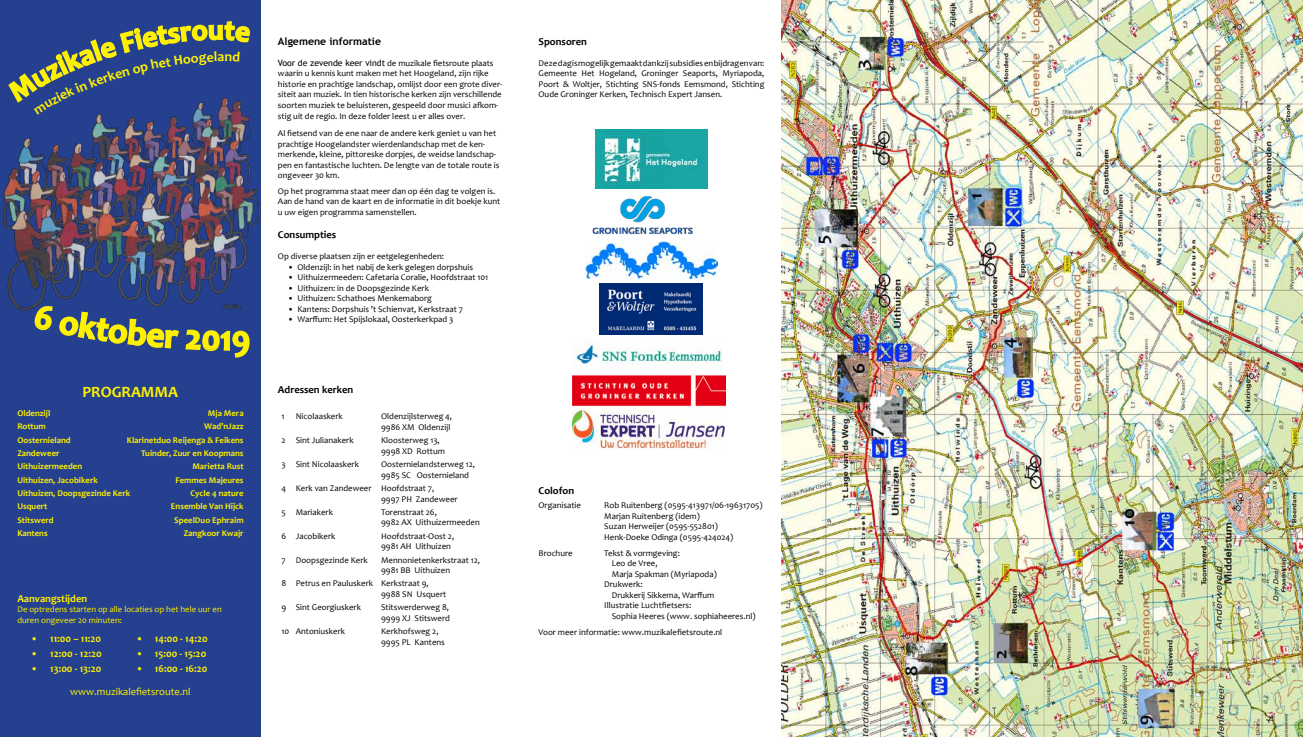
<style>
.page{position:relative;width:1303px;height:737px;background:#fff}
.page>*{position:absolute;margin:0;border:0;box-sizing:border-box;transform-origin:0 0}
.t1{font:700 35px "Candara";color:#fff200}
.t2{font:700 28.88px "Candara";color:#fff200}
.t3{font:700 15.75px "Candara";color:#fff200}
.t4{font:700 14px "Candara";color:#fff200}
.t5{font:700 10.5px "Candara";color:#fff200}
.t6{font:700 10.5px "Candara";color:#000}
.t7{font:10.5px "Candara";color:#fff200}
.t8{font:700 10.5px "Trebuchet MS";color:#000}
.t9{font:8.75px/10.5px "Candara";color:#000}
.t10{font:700 8.75px/13.3px "Candara";color:#fff200}
.t11{font:8.75px/10.5px "Candara";color:#fff200}
.s1{font-family:"Trebuchet MS"}
</style>
<div class="page">
<div style="left:0;top:0;width:260px;height:737px;background:#25408f"></div>
<img style="left:781px;top:0;width:521px;height:737px">
<img style="left:4px;top:72px;width:256px;height:244px">
<img style="left:592px;top:196px;width:101px;height:39px">
<img style="left:599px;top:283px;width:103px;height:52px">
<img style="left:585px;top:241px;width:132px;height:38px">
<img style="left:575px;top:339px;width:148px;height:29px">
<img style="left:595px;top:130px;width:113px;height:59px">
<img style="left:572px;top:375px;width:153px;height:31px">
<img style="left:572px;top:410px;width:152px;height:39px">
<svg style="left:33px;top:304px;width:217px;height:54px;background:#465b78"></svg>
<svg style="left:7px;top:20px;width:244px;height:94px;background:#3a5180"></svg>
<h2 class="t2" style="left:208px;top:12px;width:17px">u</h2>
<h3 class="t4" style="left:217px;top:48px;width:8px">a</h3>
<h3 class="t3" style="left:82px;top:382px;width:97px">PROGRAMMA</h3>
<h1 class="t1" style="left:220px;top:316px;width:14px">1</h1>
<p class="t10" style="left:17px;top:406px;width:114px">Oldenzijl<br>Rottum<br>Oosternieland<br>Zandeweer<br>Uithuizermeeden<br>Uithuizen, Jacobikerk<br>Uithuizen, Doopsgezinde Kerk<br>Usquert<br>Stitswerd<br>Kantens</p>
<p class="t10" style="left:127px;top:406px;width:118px;text-align:right">Mja Mera<br>Wad’nJazz<br>Klarinetduo Reijenga &amp; Feikens<br>Tuinder, Zuur en Koopmans<br>Marietta Rust<br>Femmes Majeures<br>Cycle 4 nature<br>Ensemble Van Hijck<br>SpeelDuo Ephraim<br>Zangkoor Kwajr</p>
<p class="t5" style="left:17px;top:591px;width:71px">Aanvangstijden</p>
<p class="t11" style="left:17px;top:604px;width:206px">De optredens starten op alle locaties op het hele uur en duren ongeveer 20 minuten:</p>
<p class="t5" style="left:31px;top:632px;width:72px">• 11:00 – 11:20</p>
<p class="t5" style="left:136px;top:632px;width:73px">• 14:00 - 14:20</p>
<p class="t5" style="left:31px;top:647px;width:72px">• 12:00 - 12:20</p>
<p class="t5" style="left:136px;top:647px;width:71px">• 15:00 - 15:20</p>
<p class="t5" style="left:31px;top:661px;width:72px">• 13:00 - 13:20</p>
<p class="t5" style="left:136px;top:661px;width:73px">• 16:00 - 16:20</p>
<p class="t7" style="left:70px;top:684px;width:122px">www.muzikalefietsroute.nl</p>
<p class="t8" style="left:278px;top:35px;width:105px">Algemene informatie</p>
<p class="t9" style="left:278px;top:58px;width:226px"><span class="s1">Voor de zevende keer vindt</span> de muzikale fietsroute plaats waarin u kennis kunt maken met het Hoogeland, zijn rijke historie en prachtige landschap, omlijst door een grote diver&shy;siteit aan muziek. In tien historische kerken zijn verschillende soorten muziek te beluisteren, gespeeld door musici afkom&shy;stig uit de regio. In deze folder leest u er alles over.</p>
<p class="t9" style="left:278px;top:128px;width:223px">Al fietsend van de ene naar de andere kerk geniet u van het prachtige Hoogelandster wierdenlandschap met de ken&shy;merkende, kleine, pittoreske dorpjes, de weidse landschap&shy;pen en fantastische luchten. De lengte van de totale route is ongeveer 30 km.</p>
<p class="t9" style="left:278px;top:186px;width:224px">Op het programma staat meer dan op één dag te volgen is.<br>Aan de hand van de kaart en de informatie in dit boekje kunt u uw eigen programma samenstellen.</p>
<p class="t6" style="left:278px;top:228px;width:60px">Consumpties</p>
<p class="t9" style="left:278px;top:251px;width:167px">Op diverse plaatsen zijn er eetgelegenheden:</p>
<p class="t9" style="left:288px;top:261px;width:187px">• Oldenzijl: in het nabij de kerk gelegen dorpshuis</p>
<p class="t9" style="left:288px;top:272px;width:202px">• Uithuizermeeden: Cafetaria Coralie, Hoofdstraat 101</p>
<p class="t9" style="left:288px;top:282px;width:143px">• Uithuizen: in de Doopsgezinde Kerk</p>
<p class="t9" style="left:288px;top:293px;width:146px">• Uithuizen: Schathoes Menkemaborg</p>
<p class="t9" style="left:288px;top:303px;width:176px">• Kantens: Dorpshuis ’t Schienvat, Kerkstraat 7</p>
<p class="t9" style="left:288px;top:314px;width:167px">• Warffum: Het Spijslokaal, Oosterkerkpad 3</p>
<p class="t6" style="left:278px;top:383px;width:77px">Adressen kerken</p>
<p class="t9" style="left:281px;top:411px;width:5px">1</p>
<p class="t9" style="left:296px;top:411px;width:49px">Nicolaaskerk</p>
<p class="t9" style="left:381px;top:411px;width:73px">Oldenzijlsterweg 4,<br>9986 XM Oldenzijl</p>
<p class="t9" style="left:281px;top:435px;width:74px">2 Sint Julianakerk</p>
<p class="t9" style="left:381px;top:435px;width:65px">Kloosterweg 13,<br>9998 XD Rottum</p>
<p class="t9" style="left:281px;top:459px;width:79px">3 Sint Nicolaaskerk</p>
<p class="t9" style="left:381px;top:459px;width:95px">Oosternielandsterweg 12,<br>9985 SC Oosternieland</p>
<p class="t9" style="left:381px;top:483px;width:78px;text-indent:-100px">4 Kerk van Zandeweer Hoofdstraat 7,<br>9997 PH Zandeweer</p>
<p class="t9" style="left:281px;top:506px;width:53px">5 Mariakerk</p>
<p class="t9" style="left:381px;top:506px;width:100px">Torenstraat 26,<br>9982 AX Uithuizermeeden</p>
<p class="t9" style="left:281px;top:530px;width:55px">6 Jacobikerk</p>
<p class="t9" style="left:381px;top:530px;width:75px">Hoofdstraat-Oost 2,<br>9981 AH Uithuizen</p>
<p class="t9" style="left:281px;top:554px;width:88px">7 Doopsgezinde Kerk</p>
<p class="t9" style="left:381px;top:554px;width:100px">Mennonietenkerkstraat 12,<br>9981 BB Uithuizen</p>
<p class="t9" style="left:381px;top:578px;width:67px;text-indent:-100px">8 Petrus en Pauluskerk Kerkstraat 9,<br>9988 SN Usquert</p>
<p class="t9" style="left:281px;top:602px;width:81px">9 Sint Georgiuskerk</p>
<p class="t9" style="left:381px;top:602px;width:70px">Stitswerderweg 8,<br>9999 XJ Stitswerd</p>
<p class="t9" style="left:281px;top:626px;width:65px">10 Antoniuskerk</p>
<p class="t9" style="left:381px;top:626px;width:65px">Kerkhofsweg 2,<br>9995 PL Kantens</p>
<p class="t6" style="left:538px;top:35px;width:50px">Sponsoren</p>
<p class="t9" style="left:538px;top:58px;width:227px;text-align:justify">Deze dag is mogelijk gemaakt dankzij subsidies en bijdragen van:<br>Gemeente Het Hogeland, Groninger Seaports, Myriapoda, Poort &amp; Woltjer, Stichting SNS-fonds Eemsmond, Stichting Oude Groninger Kerken, Technisch Expert Jansen.</p>
<p class="t6" style="left:538px;top:484px;width:37px">Colofon</p>
<p class="t9" style="left:538px;top:500px;width:44px">Organisatie</p>
<p class="t9" style="left:604px;top:500px;width:160px">Rob Ruitenberg (0595-413971/06-19631705)<br>Marjan Ruitenberg (idem)<br>Suzan Herweijer (0595-552801)<br>Henk-Doeke Odinga (0595-424024)</p>
<p class="t9" style="left:538px;top:547px;width:36px">Brochure</p>
<p class="t9" style="left:604px;top:547px;width:77px">Tekst &amp; vormgeving:</p>
<p class="t9" style="left:611px;top:558px;width:47px">Leo de Vree,</p>
<p class="t9" style="left:611px;top:568px;width:106px">Marja Spakman (Myriapoda)</p>
<p class="t9" style="left:604px;top:579px;width:40px">Drukwerk:</p>
<p class="t9" style="left:611px;top:589px;width:104px">Drukkerij Sikkema, Warffum</p>
<p class="t9" style="left:604px;top:600px;width:89px">Illustratie Luchtfietsers:</p>
<p class="t9" style="left:611px;top:610px;width:145px">Sophia Heeres (www. sophiaheeres.nl)</p>
<p class="t9" style="left:538px;top:627px;width:185px">Voor meer informatie: www.muzikalefietsroute.nl</p>
</div>
